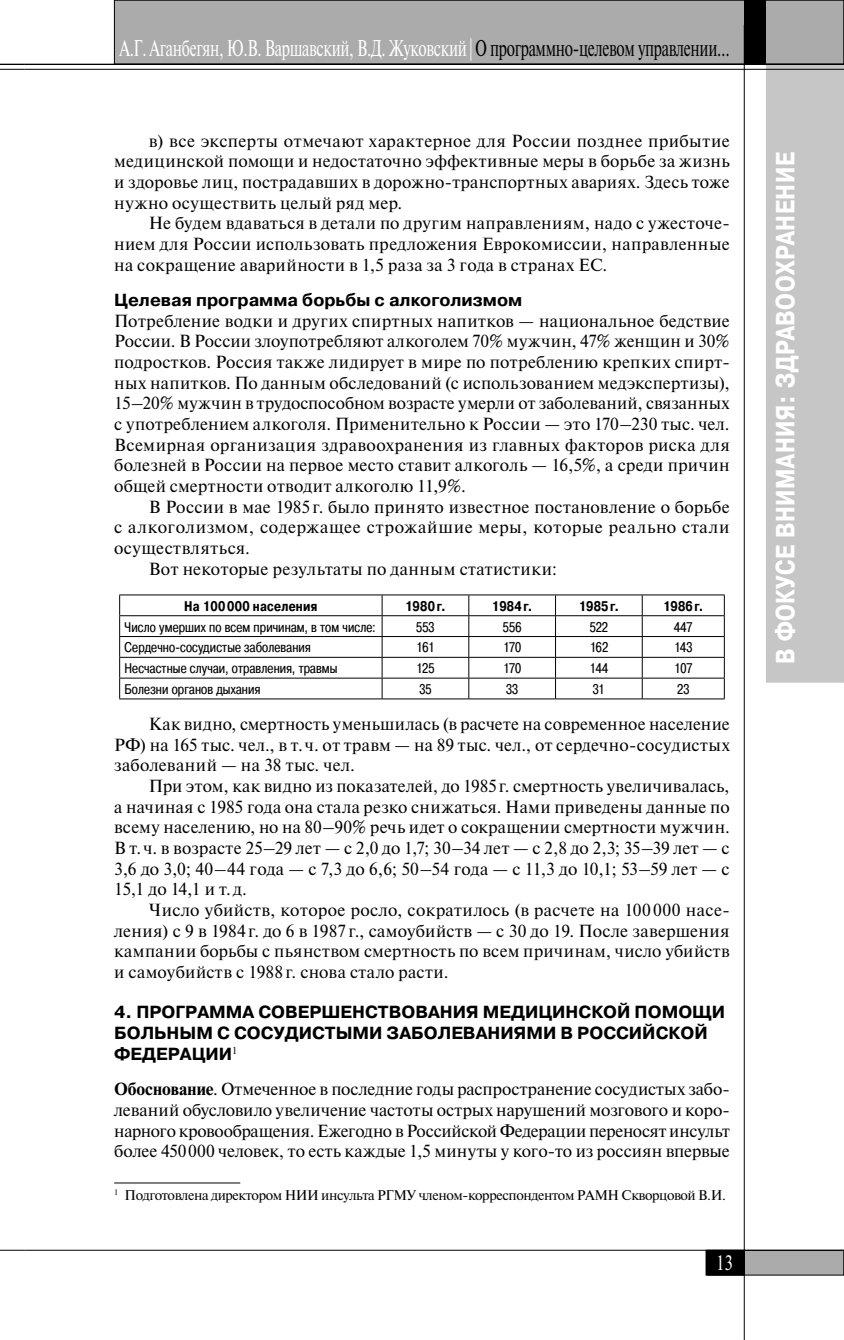
<style>
.page{position:relative;width:844px;height:1340px;background:#fff}
.page>*{position:absolute;margin:0;border:0;box-sizing:border-box;transform-origin:0 0}
.t1{font:700 26.25px "Pragmatica Cond C";letter-spacing:.02em;color:#fff}
.t2{font:22.75px "Newton C";letter-spacing:-.02em;color:#fff;scale:.68 1}
.t3{font:21px "Newton C";color:#fff;scale:.8 1}
.t4{font:17.5px/20.7px "Newton C";letter-spacing:.02em;color:#000;text-align:justify}
.t5{font:700 17.5px/20.7px "Pragmatica C";color:#000}
.t6{font:14px "Pragmatica Cond C";letter-spacing:.01em;color:#000}
.t7{font:14px "Newton C";letter-spacing:-.03em;color:#000}
.t8{font:700 14px "Pragmatica Cond C";letter-spacing:.015em;color:#000}
.s1{color:#000}
.s2{font-weight:700}
</style>
<div class="page">
<svg style="left:0;top:64px;width:25px;height:6px"></svg>
<svg style="left:0;top:1249px;width:25px;height:1px"></svg>
<div style="left:766px;top:62px;width:77px;height:620px;background:#c6c6c6"></div>
<hr style="left:25px;top:64px;width:818px;height:1px;background:#000">
<hr style="left:25px;top:69px;width:818px;height:1px;background:#000">
<div style="left:114px;top:0;width:729px;height:64px;background:#ababab"></div>
<div style="left:114px;top:0;width:729px;height:64px;border:1px solid #000"></div>
<div style="left:707px;top:1250px;width:136px;height:25px;background:#ababab"></div>
<div style="left:707px;top:1250px;width:136px;height:25px;border:1px solid #000"></div>
<div style="left:705px;top:1250px;width:39px;height:25px;background:#000"></div>
<div style="left:705px;top:1250px;width:39px;height:25px;border:1px solid #000"></div>
<hr style="left:743px;top:25px;width:1px;height:1314px;background:#000">
<div style="left:744px;top:0;width:22px;height:64px;background:#000"></div>
<hr style="left:25px;top:1249px;width:818px;height:1px;background:#000">
<svg style="left:723px;top:595px;width:1px;height:103px"></svg>
<svg style="left:119px;top:595px;width:1px;height:103px"></svg>
<hr style="left:119px;top:594px;width:605px;height:1px;background:#000">
<hr style="left:119px;top:698px;width:605px;height:1px;background:#000">
<hr style="left:119px;top:615px;width:605px;height:1px;background:#000">
<hr style="left:119px;top:636px;width:605px;height:1px;background:#000">
<hr style="left:119px;top:657px;width:605px;height:1px;background:#000">
<hr style="left:119px;top:677px;width:605px;height:1px;background:#000">
<svg style="left:381px;top:595px;width:1px;height:103px"></svg>
<svg style="left:468px;top:595px;width:1px;height:103px"></svg>
<svg style="left:555px;top:595px;width:1px;height:103px"></svg>
<svg style="left:641px;top:595px;width:1px;height:103px"></svg>
<hr style="left:114px;top:1182px;width:126px;height:1px;background:#000">
<h2 class="t2" style="left:119px;top:40px;width:898px">А.Г. Аганбегян, Ю.В. Варшавский, В.Д. Жуковский | <span class="s1">О программно-целевом управлении…</span></h2>
<p class="t4" style="left:114px;top:132px;width:617px;text-indent:35px">в) все эксперты отмечают характерное для России позднее прибытие медицинской помощи и недостаточно эффективные меры в борьбе за жизнь и здоровье лиц, пострадавших в дорожно-транспортных авариях. Здесь тоже нужно осуществить целый ряд мер.</p>
<p class="t4" style="left:114px;top:214px;width:617px;text-indent:35px">Не будем вдаваться в детали по другим направлениям, надо с ужесточе&shy;нием для России использовать предложения Еврокомиссии, направленные на сокращение аварийности в 1,5 раза за 3 года в странах ЕС.</p>
<p class="t5" style="left:114px;top:291px;width:409px">Целевая программа борьбы с алкоголизмом</p>
<p class="t4" style="left:114px;top:312px;width:617px">Потребление водки и других спиртных напитков — национальное бедствие России. В России злоупотребляют алкоголем 70% мужчин, 47% женщин и 30% подростков. Россия также лидирует в мире по потреблению крепких спирт&shy;ных напитков. По данным обследований (с использованием медэкспертизы), 15–20% мужчин в трудоспособном возрасте умерли от заболеваний, связанных с употреблением алкоголя. Применительно к России — это 170–230 тыс. чел.<br>Всемирная организация здравоохранения из главных факторов риска для болезней в России на первое место ставит алкоголь — 16,5%, а среди причин общей смертности отводит алкоголю 11,9%.</p>
<p class="t4" style="left:149px;top:498px;width:582px">В России в мае 1985 г. было принято известное постановление о борьбе</p>
<p class="t4" style="left:114px;top:518px;width:617px">с алкоголизмом, содержащее строжайшие меры, которые реально стали</p>
<p class="t4" style="left:114px;top:539px;width:137px">осуществляться.</p>
<p class="t4" style="left:149px;top:559px;width:409px">Вот некоторые результаты по данным статистики:</p>
<p class="t8" style="left:184px;top:600px;width:135px">На 100 000 населения</p>
<p class="t8" style="left:405px;top:600px;width:42px">1980 г.</p>
<p class="t8" style="left:492px;top:600px;width:42px">1984 г.</p>
<p class="t8" style="left:578px;top:600px;width:42px">1985 г.</p>
<p class="t8" style="left:663px;top:600px;width:42px">1986 г.</p>
<p class="t6" style="left:125px;top:621px;width:253px">Число умерших по всем причинам, в том числе:</p>
<p class="t6" style="left:416px;top:621px;width:20px">553</p>
<p class="t6" style="left:502px;top:621px;width:20px">556</p>
<p class="t6" style="left:589px;top:621px;width:20px">522</p>
<p class="t6" style="left:674px;top:621px;width:20px">447</p>
<p class="t6" style="left:125px;top:642px;width:188px">Сердечно-сосудистые заболевания</p>
<p class="t6" style="left:416px;top:642px;width:20px">161</p>
<p class="t6" style="left:503px;top:642px;width:20px">170</p>
<p class="t6" style="left:589px;top:642px;width:20px">162</p>
<p class="t6" style="left:674px;top:642px;width:20px">143</p>
<p class="t6" style="left:125px;top:663px;width:214px">Несчастные случаи, отравления, травмы</p>
<p class="t6" style="left:416px;top:663px;width:20px">125</p>
<p class="t6" style="left:503px;top:663px;width:20px">170</p>
<p class="t6" style="left:589px;top:663px;width:20px">144</p>
<p class="t6" style="left:674px;top:663px;width:20px">107</p>
<p class="t6" style="left:125px;top:684px;width:137px">Болезни органов дыхания</p>
<p class="t6" style="left:419px;top:684px;width:14px">35</p>
<p class="t6" style="left:506px;top:684px;width:14px">33</p>
<p class="t6" style="left:592px;top:684px;width:14px">31</p>
<p class="t6" style="left:677px;top:684px;width:14px">23</p>
<p class="t4" style="left:114px;top:715px;width:617px;text-indent:35px">Как видно, смертность уменьшилась (в расчете на современное население РФ) на 165 тыс. чел., в т. ч. от травм — на 89 тыс. чел., от сердечно-сосудистых заболеваний — на 38 тыс. чел.</p>
<p class="t4" style="left:114px;top:777px;width:617px;text-indent:35px">При этом, как видно из показателей, до 1985 г. смертность увеличивалась, а начиная с 1985 года она стала резко снижаться. Нами приведены данные по всему населению, но на 80–90% речь идет о сокращении смертности мужчин.<br>В т. ч. в возрасте 25–29 лет — с 2,0 до 1,7; 30–34 лет — с 2,8 до 2,3; 35–39 лет — с 3,6 до 3,0; 40–44 года — с 7,3 до 6,6; 50–54 года — с 11,3 до 10,1; 53–59 лет — с 15,1 до 14,1 и т. д.</p>
<p class="t4" style="left:114px;top:901px;width:617px;text-indent:35px">Число убийств, которое росло, сократилось (в расчете на 100 000 насе&shy;ления) с 9 в 1984 г. до 6 в 1987 г., самоубийств — с 30 до 19. После завершения кампании борьбы с пьянством смертность по всем причинам, число убийств и самоубийств с 1988 г. снова стало расти.</p>
<p class="t5" style="left:114px;top:1003px;width:612px">4. ПРОГРАММА СОВЕРШЕНСТВОВАНИЯ МЕДИЦИНСКОЙ ПОМОЩИ<br>БОЛЬНЫМ С СОСУДИСТЫМИ ЗАБОЛЕВАНИЯМИ В РОССИЙСКОЙ<br>ФЕДЕРАЦИИ<sup>1</sup></p>
<p class="t4" style="left:114px;top:1080px;width:617px"><span class="s2">Обоснование</span>. Отмеченное в последние годы распространение сосудистых забо&shy;леваний обусловило увеличение частоты острых нарушений мозгового и коро&shy;нарного кровообращения. Ежегодно в Российской Федерации переносят инсульт более 450 000 человек, то есть каждые 1,5 минуты у кого-то из россиян впервые</p>
<p class="t7" style="left:114px;top:1189px;width:613px"><sup>1</sup> Подготовлена директором НИИ инсульта РГМУ членом-корреспондентом РАМН Скворцовой В.И.</p>
<p class="t3" style="left:716px;top:1255px;width:22px">13</p>
<h1 class="t1" style="left:775px;top:664px;width:513px;rotate:-90deg">В ФОКУСЕ ВНИМАНИЯ: ЗДРАВООХРАНЕНИЕ</h1>
</div>
